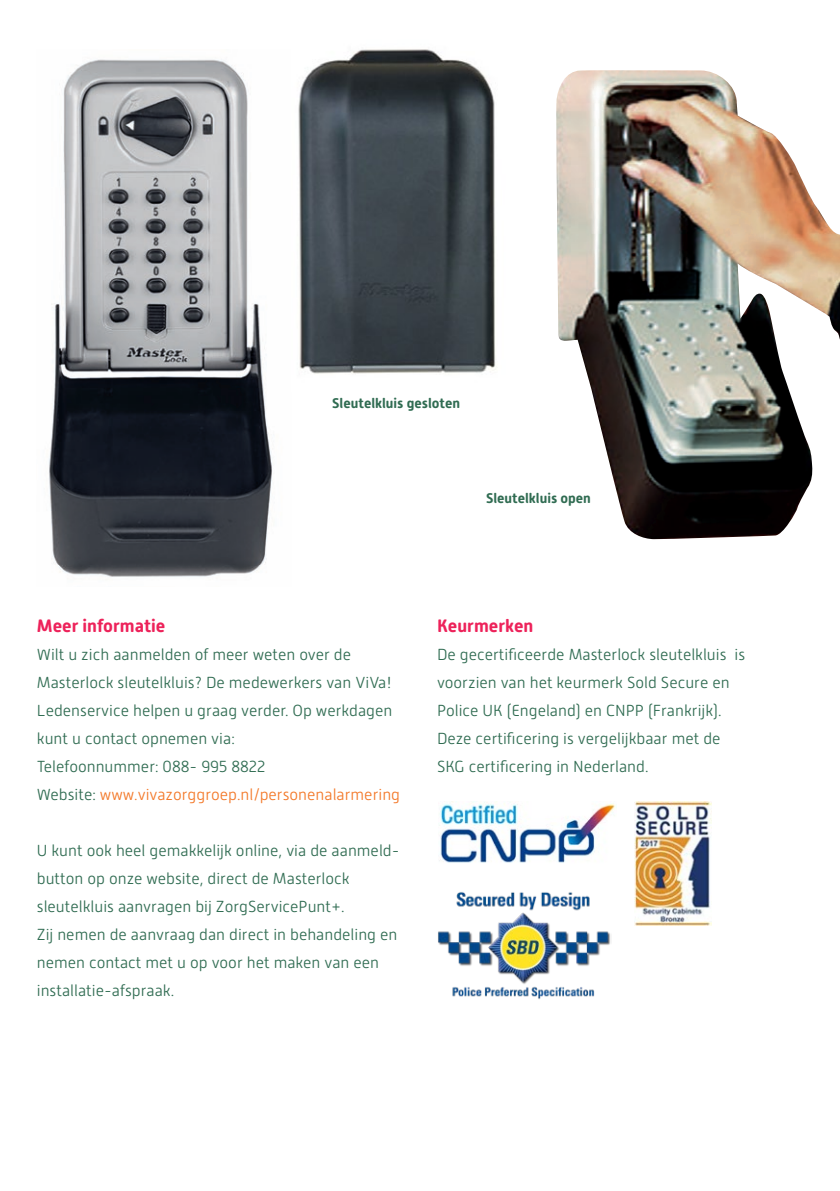
<style>
.page{position:relative;width:840px;height:1191px;background:#fff}
.page>*{position:absolute;margin:0;border:0;box-sizing:border-box;transform-origin:0 0}
.Body_tussenkop_9pt{font:700 18px "Alwyn New Rounded";color:#ed225a}
.Body_light_8pg{font:300 16px/28px "Alwyn New Rounded";color:#306c52}
.Body_light_8pg-2{font:300 16px "Alwyn New Rounded";color:#f37828}
.t1{font:700 14px "Alwyn New Rounded";color:#306c52}
.s1{color:#306c52}
</style>
<div class="page">
<img style="left:49px;top:59px;width:223px;height:518px">
<img style="left:556px;top:70px;width:283px;height:469px">
<img style="left:298px;top:49px;width:198px;height:325px">
<img style="left:439px;top:801px;width:176px;height:62px">
<img style="left:438px;top:892px;width:173px;height:107px">
<img style="left:634px;top:801px;width:76px;height:124px">
<p class="t1" style="left:332px;top:395px;width:129px">Sleutelkluis gesloten</p>
<p class="t1" style="left:485px;top:490px;width:106px">Sleutelkluis open</p>
<p class="Body_tussenkop_9pt" style="left:37px;top:615px;width:130px">Meer informatie</p>
<p class="Body_light_8pg" style="left:37px;top:641px;width:357px">Wilt u zich aanmelden of meer weten over de Masterlock sleutelkluis? De medewerkers van ViVa!<br>Ledenservice helpen u graag verder. Op werkdagen kunt u contact opnemen via:</p>
<p class="Body_light_8pg" style="left:37px;top:753px;width:230px">Telefoonnummer: 088- 995 8822</p>
<p class="Body_light_8pg-2" style="left:37px;top:786px;width:364px"><span class="s1">Website:</span> www.vivazorggroep.nl/personenalarmering</p>
<p class="Body_light_8pg" style="left:37px;top:837px;width:364px">U kunt ook heel gemakkelijk online, via de aanmeld&shy;button op onze website, direct de Masterlock sleutelkluis aanvragen bij ZorgServicePunt+.<br>Zij nemen de aanvraag dan direct in behandeling en nemen contact met u op voor het maken van een installatie-afspraak.</p>
<p class="Body_tussenkop_9pt" style="left:437px;top:615px;width:98px">Keurmerken</p>
<p class="Body_light_8pg" style="left:437px;top:641px;width:309px">De gecertificeerde Masterlock sleutelkluis is voorzien van het keurmerk Sold Secure en Police UK (Engeland) en CNPP (Frankrijk).<br>Deze certificering is vergelijkbaar met de SKG certificering in Nederland.</p>
</div>
